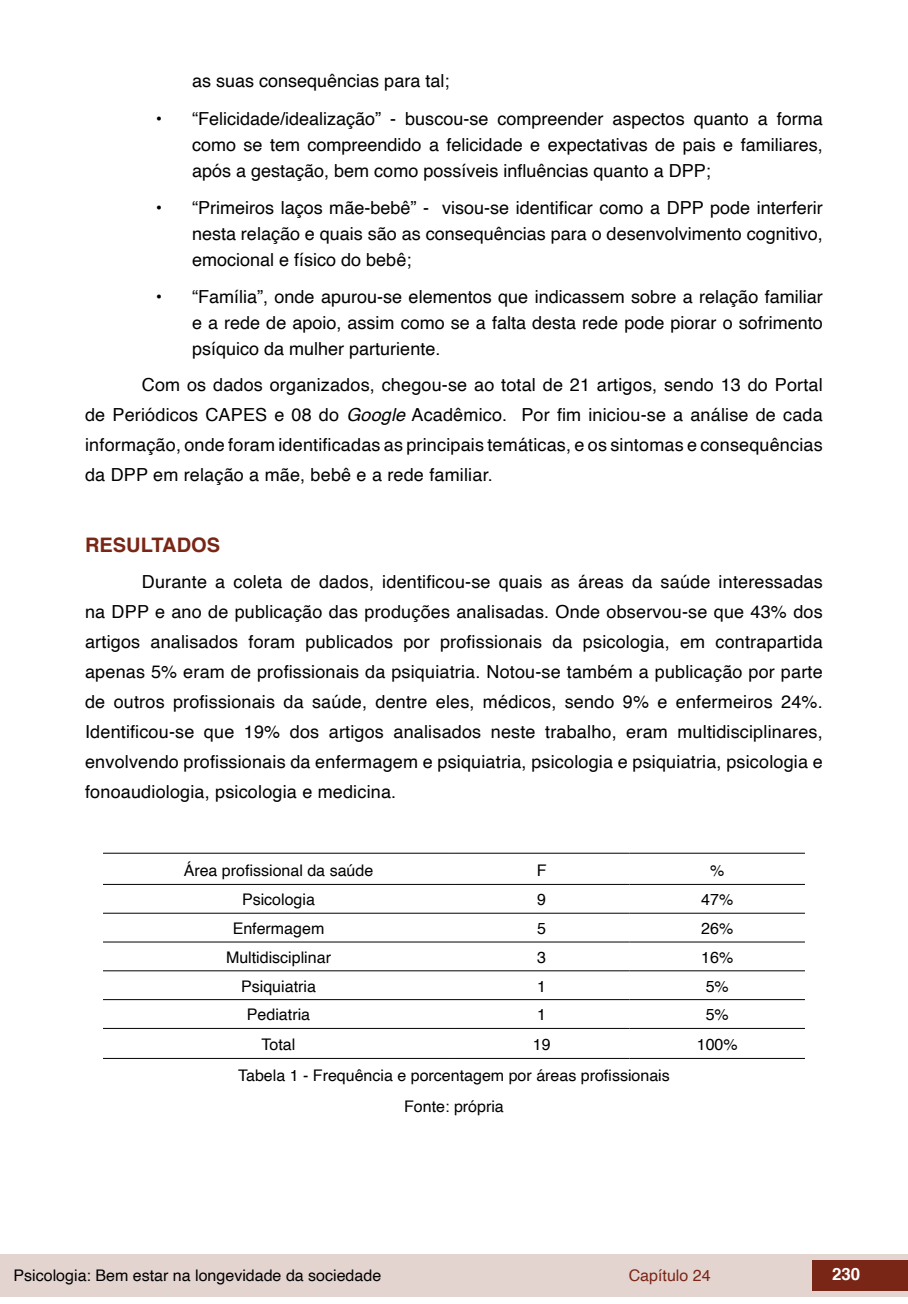
<style>
.page{position:relative;width:908px;height:1304px;background:#fff}
.page>*{position:absolute;margin:0;border:0;box-sizing:border-box;transform-origin:0 0}
.t1{font:700 20px "Helvetica";color:#7a2616}
.t2{font:18px/30px "Helvetica";color:#000;text-align:justify}
.t3{font:700 16.8px "Helvetica";color:#fff}
.t4{font:16px/30.6px "Helvetica";color:#000;text-align:center}
.t5{font:16px "Helvetica";color:#7a2616}
.s1{font-style:italic}
</style>
<div class="page">
<div style="left:0;top:1254px;width:906px;height:43px;background:#e4d4d0"></div>
<div style="left:812px;top:1261px;width:95px;height:30px;background:#7a2616"></div>
<svg style="left:103px;top:883px;width:701px;height:175px"></svg>
<hr style="left:103px;top:853px;width:351px;height:1px;background:#000">
<hr style="left:454px;top:853px;width:175px;height:1px;background:#000">
<hr style="left:629px;top:853px;width:175px;height:1px;background:#000">
<hr style="left:103px;top:884px;width:351px;height:1px;background:#000">
<hr style="left:454px;top:884px;width:175px;height:1px;background:#000">
<hr style="left:629px;top:884px;width:175px;height:1px;background:#000">
<hr style="left:103px;top:913px;width:351px;height:1px;background:#000">
<hr style="left:454px;top:913px;width:175px;height:1px;background:#000">
<hr style="left:629px;top:913px;width:175px;height:1px;background:#000">
<hr style="left:103px;top:941px;width:351px;height:1px;background:#000">
<hr style="left:454px;top:941px;width:175px;height:1px;background:#000">
<hr style="left:629px;top:941px;width:175px;height:1px;background:#000">
<hr style="left:103px;top:970px;width:351px;height:1px;background:#000">
<hr style="left:454px;top:970px;width:175px;height:1px;background:#000">
<hr style="left:629px;top:970px;width:175px;height:1px;background:#000">
<hr style="left:103px;top:999px;width:351px;height:1px;background:#000">
<hr style="left:454px;top:999px;width:175px;height:1px;background:#000">
<hr style="left:629px;top:999px;width:175px;height:1px;background:#000">
<hr style="left:103px;top:1028px;width:351px;height:1px;background:#000">
<hr style="left:454px;top:1028px;width:175px;height:1px;background:#000">
<hr style="left:629px;top:1028px;width:175px;height:1px;background:#000">
<hr style="left:103px;top:1058px;width:351px;height:1px;background:#000">
<hr style="left:454px;top:1058px;width:175px;height:1px;background:#000">
<hr style="left:629px;top:1058px;width:175px;height:1px;background:#000">
<p class="t2" style="left:192px;top:66px;width:259px">as suas consequências para tal;</p>
<p class="t2" style="left:192px;top:106px;width:632px;line-height:26px;text-indent:-36px">• “Felicidade/idealização” - buscou-se compreender aspectos quanto a forma como se tem compreendido a felicidade e expectativas de pais e familiares, após a gestação, bem como possíveis influências quanto a DPP;</p>
<p class="t2" style="left:192px;top:195px;width:632px;line-height:26px;text-indent:-36px">• “Primeiros laços mãe-bebê” - visou-se identificar como a DPP pode interferir nesta relação e quais são as consequências para o desenvolvimento cognitivo, emocional e físico do bebê;</p>
<p class="t2" style="left:192px;top:284px;width:632px;line-height:26px;text-indent:-36px">• “Família”, onde apurou-se elementos que indicassem sobre a relação familiar e a rede de apoio, assim como se a falta desta rede pode piorar o sofrimento psíquico da mulher parturiente.</p>
<p class="t2" style="left:85px;top:370px;width:738px;text-indent:57px">Com os dados organizados, chegou-se ao total de 21 artigos, sendo 13 do Portal de Periódicos CAPES e 08 do <span class="s1">Google</span> Acadêmico. Por fim iniciou-se a análise de cada informação, onde foram identificadas as principais temáticas, e os sintomas e consequências da DPP em relação a mãe, bebê e a rede familiar.</p>
<p class="t1" style="left:85px;top:529px;width:136px">RESULTADOS</p>
<p class="t2" style="left:85px;top:567px;width:738px;text-indent:57px">Durante a coleta de dados, identificou-se quais as áreas da saúde interessadas na DPP e ano de publicação das produções analisadas. Onde observou-se que 43% dos artigos analisados foram publicados por profissionais da psicologia, em contrapartida apenas 5% eram de profissionais da psiquiatria. Notou-se também a publicação por parte de outros profissionais da saúde, dentre eles, médicos, sendo 9% e enfermeiros 24%.<br>Identificou-se que 19% dos artigos analisados neste trabalho, eram multidisciplinares, envolvendo profissionais da enfermagem e psiquiatria, psicologia e psiquiatria, psicologia e fonoaudiologia, psicologia e medicina.</p>
<p class="t4" style="left:184px;top:856px;width:191px">Área profissional da saúde</p>
<p class="t4" style="left:536px;top:856px;width:11px">F</p>
<p class="t4" style="left:709px;top:856px;width:16px">%</p>
<p class="t4" style="left:242px;top:885px;width:74px">Psicologia</p>
<p class="t4" style="left:537px;top:885px;width:10px">9</p>
<p class="t4" style="left:701px;top:885px;width:34px">47%</p>
<p class="t4" style="left:232px;top:914px;width:93px">Enfermagem</p>
<p class="t4" style="left:537px;top:914px;width:10px">5</p>
<p class="t4" style="left:701px;top:914px;width:34px">26%</p>
<p class="t4" style="left:226px;top:942px;width:106px">Multidisciplinar</p>
<p class="t4" style="left:537px;top:942px;width:10px">3</p>
<p class="t4" style="left:701px;top:942px;width:34px">16%</p>
<p class="t4" style="left:241px;top:971px;width:76px">Psiquiatria</p>
<p class="t4" style="left:537px;top:971px;width:10px">1</p>
<p class="t4" style="left:705px;top:971px;width:25px">5%</p>
<p class="t4" style="left:247px;top:1000px;width:65px">Pediatria</p>
<p class="t4" style="left:537px;top:1000px;width:10px">1</p>
<p class="t4" style="left:705px;top:1000px;width:25px">5%</p>
<p class="t4" style="left:261px;top:1030px;width:35px">Total</p>
<p class="t4" style="left:532px;top:1030px;width:19px">19</p>
<p class="t4" style="left:696px;top:1030px;width:42px">100%</p>
<p class="t4" style="left:238px;top:1061px;width:433px">Tabela 1 - Frequência e porcentagem por áreas profissionais<br>Fonte: própria</p>
<p class="t4" style="left:14px;top:1260px;width:369px">Psicologia: Bem estar na longevidade da sociedade</p>
<p class="t5" style="left:628px;top:1263px;width:83px">Capítulo 24</p>
<p class="t3" style="left:831px;top:1261px;width:30px">230</p>
</div>
